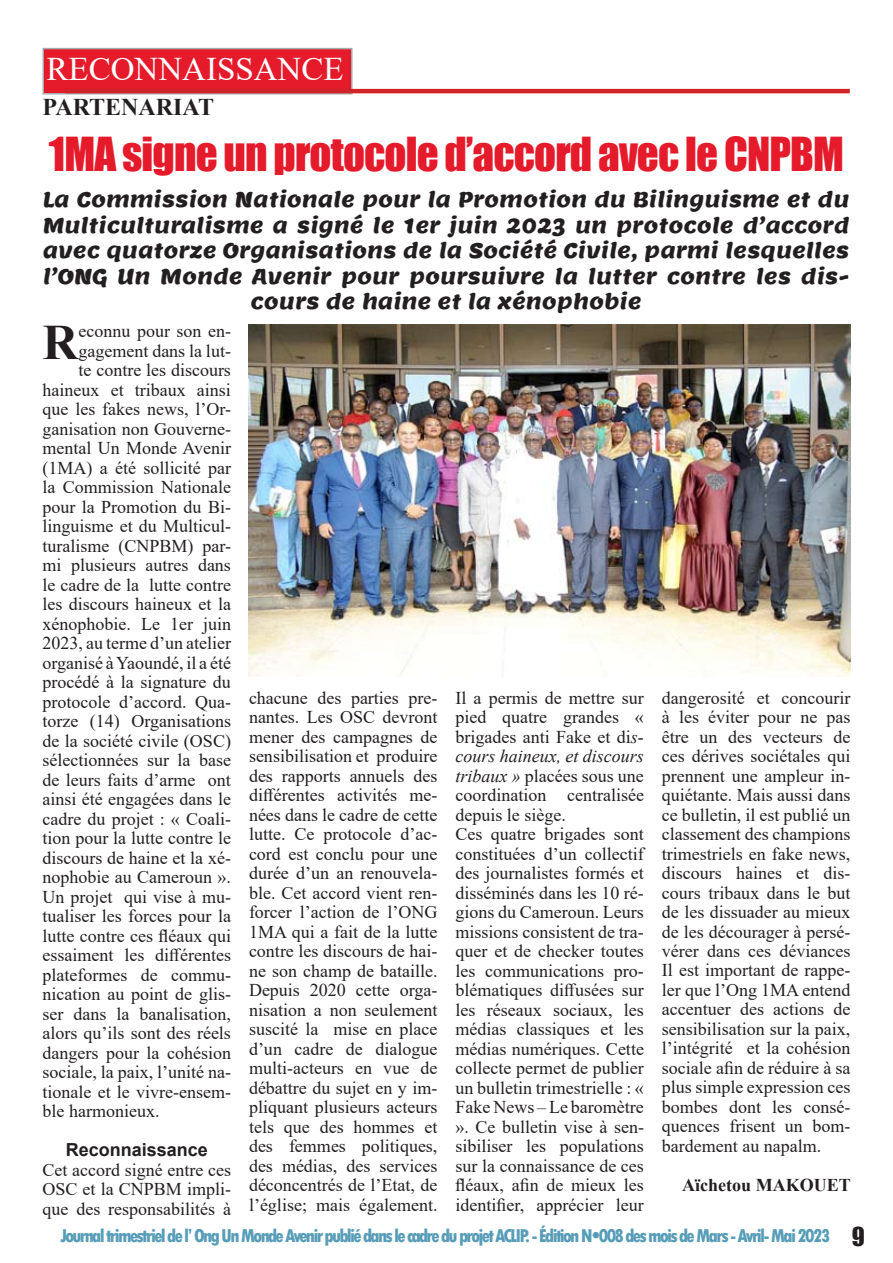
<style>
.page{position:relative;width:893px;height:1263px;background:#fff}
.page>*{position:absolute;margin:0;border:0;box-sizing:border-box;transform-origin:0 0}
.t1{font:700 49.5px "Times New Roman";color:#231f20}
.t2{font:43.05px "Impact";letter-spacing:-.02em;color:#e51a2a}
.t3{font:33px "Times New Roman";color:#fff}
.t4{font:700 24px "Times New Roman";color:#231f20}
.t5{font:21px/25.5px "Lemon";color:#231f20;text-align:center}
.t6{font:800 condensed 19.5px "Tw Cen";letter-spacing:-.09em;color:#579db8}
.t7{font:18px/19.5px "Times New Roman";color:#231f20;text-align:justify}
.t8{font:700 18px "Times New Roman";color:#231f20}
.t9{font:700 18px "Arial";color:#231f20}
.s1{font-style:italic}
.s2{font-family:"Impact";font-weight:400;font-stretch:normal;font-size:24px;color:#231f20}
</style>
<div class="page">
<div style="left:43px;top:48px;width:309px;height:46px;background:#e51a2a;border:2px solid #a8a9ad"></div>
<hr style="left:65px;top:89px;width:785px;height:4px;background:#d1232a">
<img style="left:248px;top:324px;width:602px;height:353px">
<h3 class="t3" style="left:47px;top:45px;width:299px">RECONNAISSANCE</h3>
<h3 class="t4" style="left:43px;top:90px;width:173px">PARTENARIAT</h3>
<h2 class="t2" style="left:49px;top:121px;width:797px">1MA signe un protocole d’accord avec le CNPBM</h2>
<p class="t5" style="left:43px;top:187px;width:808px">La Commission Nationale pour la Promotion du Bilinguisme et du Multiculturalisme a signé le 1er juin 2023 un protocole d’accord avec quatorze Organisations de la Société Civile, parmi lesquelles l’ONG Un Monde Avenir pour poursuivre la lutter contre les dis&shy;cours de haine et la xénophobie</p>
<h1 class="t1" style="left:43px;top:306px;width:37px">R</h1>
<p class="t7" style="left:79px;top:321px;width:154px">econnu pour son en-</p>
<p class="t7" style="left:79px;top:340px;width:154px">gagement dans la lut-</p>
<p class="t7" style="left:79px;top:360px;width:154px">te contre les discours</p>
<p class="t7" style="left:43px;top:379px;width:190px">haineux et tribaux ainsi</p>
<p class="t7" style="left:43px;top:399px;width:190px">que les fakes news, l’Or-</p>
<p class="t7" style="left:43px;top:418px;width:190px">ganisation non Gouverne-</p>
<p class="t7" style="left:43px;top:438px;width:190px">mental Un Monde Avenir</p>
<p class="t7" style="left:43px;top:457px;width:190px">(1MA) a été sollicité par</p>
<p class="t7" style="left:43px;top:477px;width:190px">la Commission Nationale</p>
<p class="t7" style="left:43px;top:496px;width:190px">pour la Promotion du Bi-</p>
<p class="t7" style="left:43px;top:516px;width:190px">linguisme et du Multicul-</p>
<p class="t7" style="left:43px;top:535px;width:190px">turalisme (CNPBM) par-</p>
<p class="t7" style="left:43px;top:555px;width:190px">mi plusieurs autres dans</p>
<p class="t7" style="left:43px;top:574px;width:190px">le cadre de la lutte contre</p>
<p class="t7" style="left:43px;top:594px;width:190px">les discours haineux et la</p>
<p class="t7" style="left:43px;top:613px;width:190px">xénophobie. Le 1er juin</p>
<p class="t7" style="left:43px;top:633px;width:190px">2023, au terme d’un atelier</p>
<p class="t7" style="left:43px;top:652px;width:190px">organisé à Yaoundé, il a été</p>
<p class="t7" style="left:43px;top:672px;width:190px">procédé à la signature du</p>
<p class="t7" style="left:43px;top:691px;width:190px">protocole d’accord. Qua-</p>
<p class="t7" style="left:43px;top:711px;width:190px">torze (14) Organisations</p>
<p class="t7" style="left:43px;top:730px;width:190px">de la société civile (OSC)</p>
<p class="t7" style="left:43px;top:750px;width:190px">sélectionnées sur la base</p>
<p class="t7" style="left:43px;top:769px;width:190px">de leurs faits d’arme ont</p>
<p class="t7" style="left:43px;top:789px;width:190px">ainsi été engagées dans le</p>
<p class="t7" style="left:43px;top:808px;width:190px">cadre du projet : « Coali-</p>
<p class="t7" style="left:43px;top:828px;width:190px">tion pour la lutte contre le</p>
<p class="t7" style="left:43px;top:847px;width:190px">discours de haine et la xé-</p>
<p class="t7" style="left:43px;top:867px;width:190px">nophobie au Cameroun ».</p>
<p class="t7" style="left:43px;top:886px;width:190px">Un projet qui vise à mu-</p>
<p class="t7" style="left:43px;top:906px;width:190px">tualiser les forces pour la</p>
<p class="t7" style="left:43px;top:925px;width:190px">lutte contre ces fléaux qui</p>
<p class="t7" style="left:43px;top:945px;width:190px">essaiment les différentes</p>
<p class="t7" style="left:43px;top:964px;width:190px">plateformes de commu-</p>
<p class="t7" style="left:43px;top:984px;width:190px">nication au point de glis-</p>
<p class="t7" style="left:43px;top:1003px;width:190px">ser dans la banalisation,</p>
<p class="t7" style="left:43px;top:1023px;width:190px">alors qu’ils sont des réels</p>
<p class="t7" style="left:43px;top:1042px;width:190px">dangers pour la cohésion</p>
<p class="t7" style="left:43px;top:1062px;width:190px">sociale, la paix, l’unité na-</p>
<p class="t7" style="left:43px;top:1081px;width:190px">tionale et le vivre-ensem-</p>
<p class="t7" style="left:43px;top:1101px;width:118px">ble harmonieux.</p>
<p class="t9" style="left:66px;top:1137px;width:144px">Reconnaissance</p>
<p class="t7" style="left:43px;top:1159px;width:190px">Cet accord signé entre ces OSC et la CNPBM impli&shy;que des responsabilités à</p>
<p class="t7" style="left:249px;top:687px;width:190px">chacune des parties pre&shy;nantes. Les OSC devront mener des campagnes de sensibilisation et produire des rapports annuels des différentes activités me&shy;nées dans le cadre de cette lutte. Ce protocole d’ac&shy;cord est conclu pour une durée d’un an renouvela&shy;ble. Cet accord vient ren&shy;forcer l’action de l’ONG 1MA qui a fait de la lutte contre les discours de hai&shy;ne son champ de bataille.<br>Depuis 2020 cette orga&shy;nisation a non seulement suscité la mise en place d’un cadre de dialogue multi-acteurs en vue de débattre du sujet en y im&shy;pliquant plusieurs acteurs tels que des hommes et des femmes politiques, des médias, des services déconcentrés de l’Etat, de l’église; mais également.</p>
<p class="t7" style="left:455px;top:687px;width:190px;text-align:left">Il a permis de mettre sur pied quatre grandes « brigades anti Fake et di<span class="s1">s&shy;cours haineux, et discours tribaux »</span> placées sous une coordination centralisée depuis le siège.<br>Ces quatre brigades sont constituées d’un collectif des journalistes formés et disséminés dans les 10 ré&shy;gions du Cameroun. Leurs missions consistent de tra&shy;quer et de checker toutes les communications pro&shy;blématiques diffusées sur les réseaux sociaux, les médias classiques et les médias numériques. Cette collecte permet de publier un bulletin trimestrielle : «<br>Fake News – Le baromètre ». Ce bulletin vise à sen&shy;sibiliser les populations sur la connaissance de ces fléaux, afin de mieux les identifier, apprécier leur</p>
<p class="t7" style="left:662px;top:687px;width:190px">dangerosité et concourir à les éviter pour ne pas être un des vecteurs de ces dérives sociétales qui prennent une ampleur in&shy;quiétante. Mais aussi dans ce bulletin, il est publié un classement des champions trimestriels en fake news, discours haines et dis&shy;cours tribaux dans le but de les dissuader au mieux de les décourager à persé&shy;vérer dans ces déviances Il est important de rappe&shy;ler que l’Ong 1MA entend accentuer des actions de sensibilisation sur la paix, l’intégrité et la cohésion sociale afin de réduire à sa plus simple expression ces bombes dont les consé&shy;quences frisent un bom&shy;bardement au napalm.</p>
<p class="t8" style="left:682px;top:1172px;width:170px">Aïchetou MAKOUET</p>
<p class="t6" style="left:60px;top:1224px;width:806px">Journal trimestriel de l’ Ong Un Monde Avenir publié dans le cadre du projet ACLIP. - Édition N•008 des mois de Mars - Avril- Mai 2023 <span class="s2">9</span></p>
</div>
